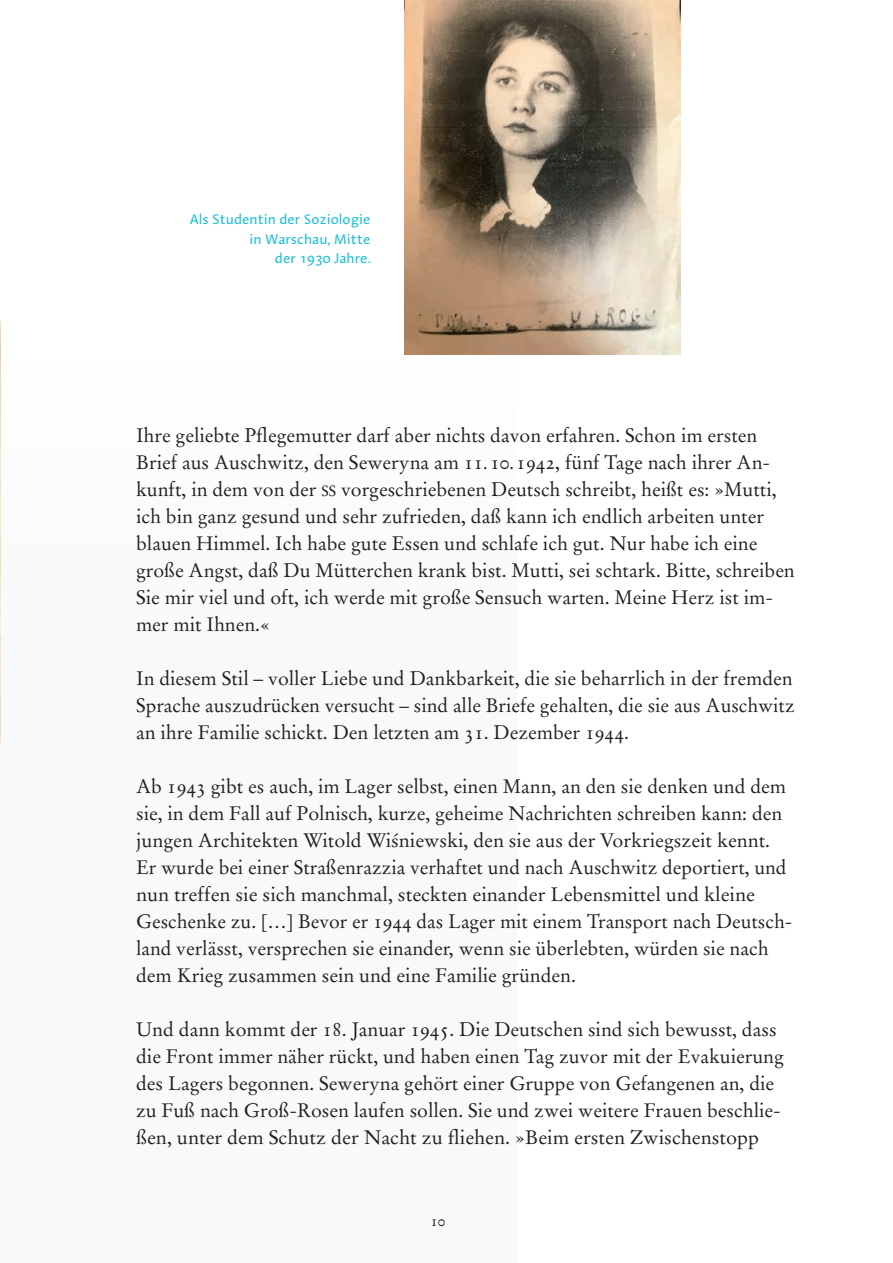
<style>
.page{position:relative;width:893px;height:1263px;background:#fff}
.page>*{position:absolute;margin:0;border:0;box-sizing:border-box;transform-origin:0 0}
.t1{font:19.5px/27px "Stempel Garamond LT Pro";color:#231f20}
.t2{font:15px "Stempel Garamond LT Pro";color:#231f20}
.t3{font:14.25px/19.5px "Linotype Aroma";color:#1cbed7;text-align:right}
.s1{font-size:18px}
.s2{font-size:14.85px}
</style>
<div class="page">
<div style="left:0;top:183px;width:517px;height:1080px;background:#f8f9f9"></div>
<img style="left:405px;top:0;width:275px;height:355px">
<img style="left:0;top:320px;width:1px;height:424px">
<p class="t3" style="left:190px;top:209px;width:182px">Als Studentin der Soziologie in Warschau, Mitte<br>der 1930 Jahre.</p>
<p class="t1" style="left:136px;top:421px;width:660px">Ihre geliebte Pflegemutter darf aber nichts davon erfahren. Schon im ersten Brief aus Auschwitz, den Seweryna am 11<span class="s1">.</span>10<span class="s1">.</span>1942, fünf Tage nach ihrer An&shy;kunft, in dem von der <span class="s2">SS</span> vorgeschriebenen Deutsch schreibt, heißt es: »Mutti, ich bin ganz gesund und sehr zufrieden, daß kann ich endlich arbeiten unter blauen Himmel. Ich habe gute Essen und schlafe ich gut. Nur habe ich eine große Angst, daß Du Mütterchen krank bist. Mutti, sei schtark. Bitte, schreiben Sie mir viel und oft, ich werde mit große Sensuch warten. Meine Herz ist im&shy;mer mit Ihnen.«</p>
<p class="t1" style="left:136px;top:664px;width:660px;text-align:justify">In diesem Stil – voller Liebe und Dankbarkeit, die sie beharrlich in der fremden Sprache auszudrücken versucht – sind alle Briefe gehalten, die sie aus Auschwitz an ihre Familie schickt. Den letzten am 31. Dezember 1944.</p>
<p class="t1" style="left:136px;top:772px;width:658px">Ab 1943 gibt es auch, im Lager selbst, einen Mann, an den sie denken und dem sie, in dem Fall auf Polnisch, kurze, geheime Nachrichten schreiben kann: den jungen Architekten Witold Wiśniewski, den sie aus der Vorkriegszeit kennt.<br>Er wurde bei einer Straßenrazzia verhaftet und nach Auschwitz deportiert, und nun treffen sie sich manchmal, steckten einander Lebensmittel und kleine Geschenke zu. […] Bevor er 1944 das Lager mit einem Transport nach Deutsch&shy;land verlässt, versprechen sie einander, wenn sie überlebten, würden sie nach dem Krieg zusammen sein und eine Familie gründen.</p>
<p class="t1" style="left:136px;top:1015px;width:649px">Und dann kommt der 18. Januar 1945. Die Deutschen sind sich bewusst, dass die Front immer näher rückt, und haben einen Tag zuvor mit der Evakuierung des Lagers begonnen. Seweryna gehört einer Gruppe von Gefangenen an, die zu Fuß nach Groß-Rosen laufen sollen. Sie und zwei weitere Frauen beschlie&shy;ßen, unter dem Schutz der Nacht zu fliehen. »Beim ersten Zwischenstopp</p>
<p class="t2" style="left:430px;top:1211px;width:16px">10</p>
</div>
